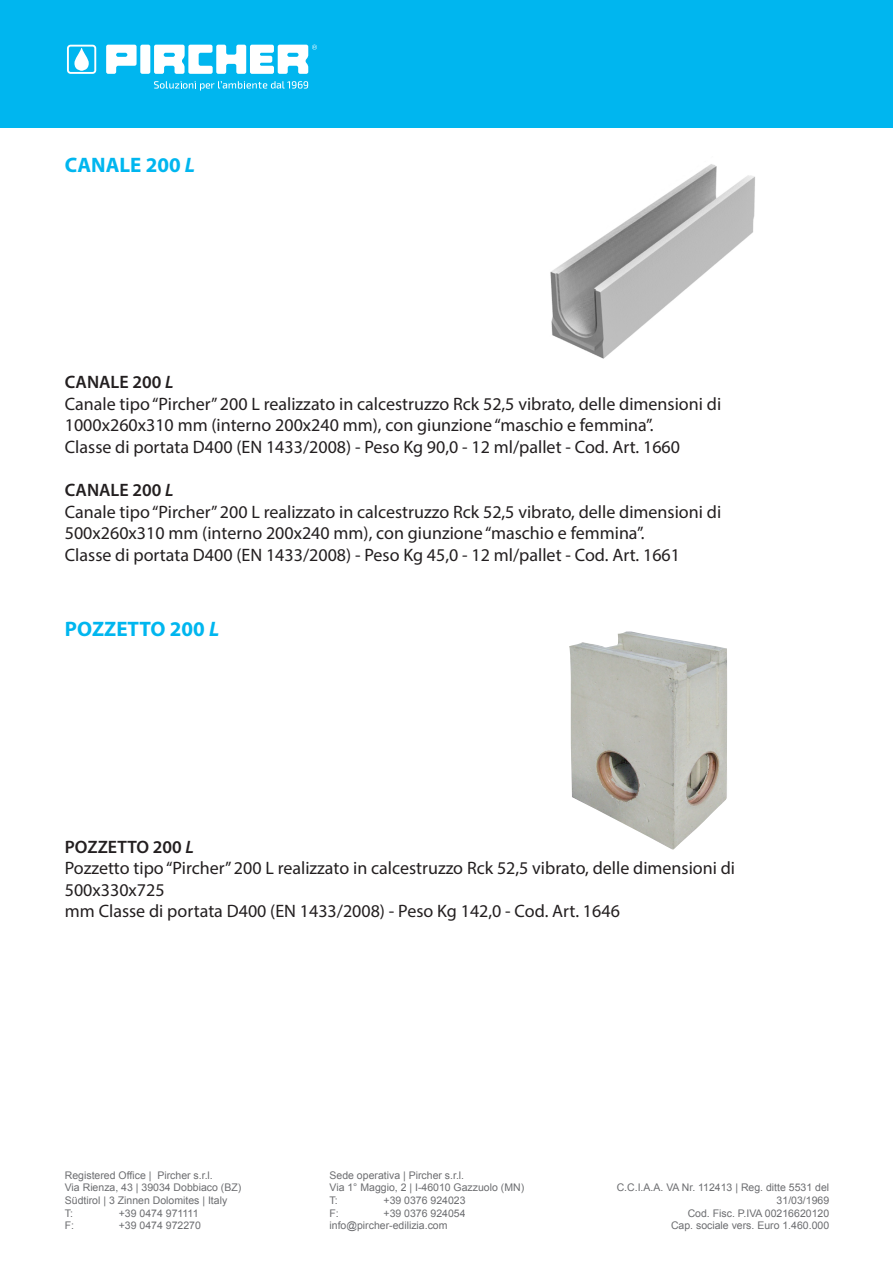
<style>
.page{position:relative;width:893px;height:1263px;background:#fff}
.page>*{position:absolute;margin:0;border:0;box-sizing:border-box;transform-origin:0 0}
.t1{font:700 21px "Myriad Pro";color:#00b6ef}
.t2{font:18px/21.6px "Myriad Pro";color:#231f20}
.t3{font:600 18px "Myriad Pro";color:#231f20}
.t4{font:10.5px/12.6px "Arial";color:#6c6d70}
.s1{font-style:italic}
</style>
<div class="page">
<div style="left:0;top:0;width:893px;height:128px;background:#00b6ef"></div>
<div style="left:140px;top:45px;width:10px;height:29px;background:#fff;border-radius:2px"></div>
<svg style="left:106px;top:45px;width:31px;height:29px"></svg>
<svg style="left:154px;top:45px;width:163px;height:29px"></svg>
<svg style="left:67px;top:45px;width:29px;height:29px"></svg>
<svg style="left:154px;top:81px;width:154px;height:10px"></svg>
<img style="left:550px;top:164px;width:205px;height:195px">
<img style="left:569px;top:631px;width:159px;height:218px">
<p class="t1" style="left:65px;top:151px;width:132px">CANALE 200 <span class="s1">L</span></p>
<p class="t3" style="left:65px;top:371px;width:110px">CANALE 200 <span class="s1">L</span></p>
<p class="t2" style="left:65px;top:392px;width:658px">Canale tipo “Pircher” 200 L realizzato in calcestruzzo Rck 52,5 vibrato, delle dimensioni di<br>1000x260x310 mm (interno 200x240 mm), con giunzione “maschio e femmina”.</p>
<p class="t2" style="left:65px;top:436px;width:617px">Classe di portata D400 (EN 1433/2008) - Peso Kg 90,0 - 12 ml/pallet - Cod. Art. 1660</p>
<p class="t3" style="left:65px;top:479px;width:110px">CANALE 200 <span class="s1">L</span></p>
<p class="t2" style="left:65px;top:500px;width:658px">Canale tipo “Pircher” 200 L realizzato in calcestruzzo Rck 52,5 vibrato, delle dimensioni di</p>
<p class="t2" style="left:65px;top:522px;width:581px">500x260x310 mm (interno 200x240 mm), con giunzione “maschio e femmina”.</p>
<p class="t2" style="left:65px;top:544px;width:617px">Classe di portata D400 (EN 1433/2008) - Peso Kg 45,0 - 12 ml/pallet - Cod. Art. 1661</p>
<p class="t1" style="left:65px;top:616px;width:156px">POZZETTO 200 <span class="s1">L</span></p>
<p class="t3" style="left:65px;top:835px;width:130px">POZZETTO 200 <span class="s1">L</span></p>
<p class="t2" style="left:65px;top:857px;width:672px">Pozzetto tipo “Pircher” 200 L realizzato in calcestruzzo Rck 52,5 vibrato, delle dimensioni di<br>500x330x725</p>
<p class="t2" style="left:65px;top:900px;width:557px">mm Classe di portata D400 (EN 1433/2008) - Peso Kg 142,0 - Cod. Art. 1646</p>
<p class="t4" style="left:65px;top:1169px;width:178px">Registered Office | Pircher s.r.l.<br>Via Rienza, 43 | 39034 Dobbiaco (BZ)<br>Südtirol | 3 Zinnen Dolomites | Italy<br>T:</p>
<p class="t4" style="left:119px;top:1206px;width:81px">+39 0474 971111</p>
<p class="t4" style="left:65px;top:1219px;width:11px">F:</p>
<p class="t4" style="left:119px;top:1219px;width:84px">+39 0474 972270</p>
<p class="t4" style="left:330px;top:1169px;width:196px">Sede operativa | Pircher s.r.l.<br>Via 1° Maggio, 2 | I-46010 Gazzuolo (MN)<br>T:</p>
<p class="t4" style="left:384px;top:1194px;width:84px">+39 0376 924023</p>
<p class="t4" style="left:330px;top:1206px;width:138px;text-indent:54px">+39 0376 924054 info@pircher-edilizia.com</p>
<p class="t4" style="left:330px;top:1206px;width:11px">F:</p>
<p class="t4" style="left:617px;top:1181px;width:214px;text-align:right">C.C.I.A.A. VA Nr. 112413 | Reg. ditte 5531 del<br>31/03/1969<br>Cod. Fisc. P.IVA 00216620120<br>Cap. sociale vers. Euro 1.460.000</p>
</div>
